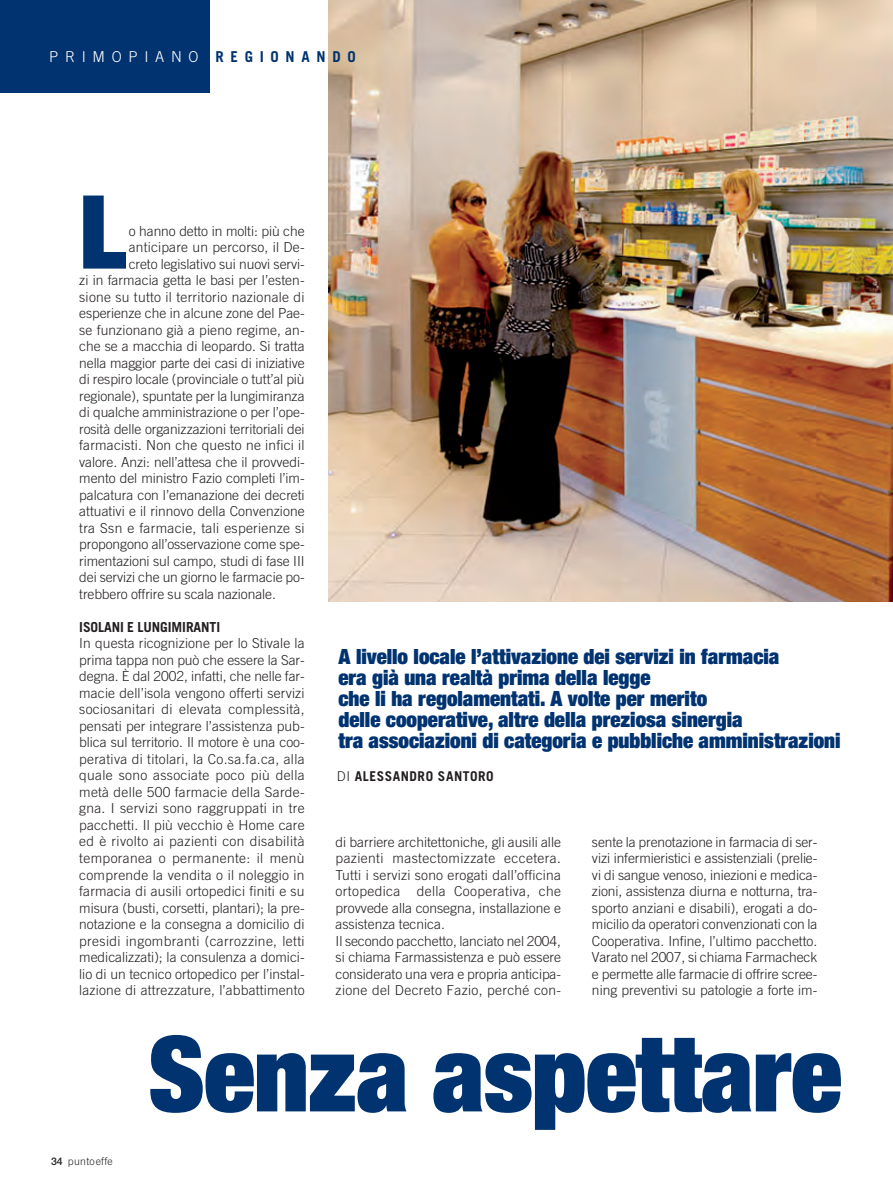
<style>
.page{position:relative;width:893px;height:1191px;background:#fff}
.page>*{position:absolute;margin:0;border:0;box-sizing:border-box;transform-origin:0 0}
.t1{font:900 expanded 105px "Helvetica Neue";letter-spacing:-.005em;color:#013371}
.t2{font:900 expanded 102.3px "Helvetica Neue";color:#013371}
.t3{font:900 expanded 21px/21px "Helvetica Neue";color:#013371}
.t4{font:300 15px "Trade Gothic";letter-spacing:.445em;color:#fff}
.t5{font:300 13.8px/16.5px "Trade Gothic";letter-spacing:-.005em;color:#231f20;text-align:justify}
.t6{font:300 13.8px "Trade Gothic";letter-spacing:.02em;color:#231f20}
.t7{font:300 13.8px "Trade Gothic";letter-spacing:.015em;color:#231f20}
.t8{font:700 13.8px "Trade Gothic";letter-spacing:-.005em;color:#231f20}
.t9{font:700 13.5px "Trade Gothic";letter-spacing:.04em;color:#231f20}
.t10{font:300 10.5px "Trade Gothic";letter-spacing:.03em;color:#231f20}
.s1{font-weight:700;color:#013371}
.s2{font-weight:300}
.s3{font-family:"Helvetica Neue";font-weight:500}
</style>
<div class="page">
<img style="left:0;top:0;width:893px;height:602px">
<p class="t4" style="left:49px;top:52px;width:308px">PRIMOPIANO <span class="s1">REGIONANDO</span></p>
<h2 class="t2" style="left:79px;top:195px;width:49px">L</h2>
<p class="t5" style="left:129px;top:224px;width:177px">o hanno detto in molti: più che</p>
<p class="t7" style="left:129px;top:242px;width:177px">anticipare un percorso, il De-</p>
<p class="t5" style="left:129px;top:257px;width:177px">creto legislativo sui nuovi servi-</p>
<p class="t5" style="left:79px;top:273px;width:227px">zi in farmacia getta le basi per l’esten-</p>
<p class="t6" style="left:79px;top:292px;width:227px">sione su tutto il territorio nazionale di</p>
<p class="t5" style="left:79px;top:306px;width:227px">esperienze che in alcune zone del Pae-</p>
<p class="t5" style="left:79px;top:323px;width:227px">se funzionano già a pieno regime, an-</p>
<p class="t5" style="left:79px;top:339px;width:227px">che se a macchia di leopardo. Si tratta</p>
<p class="t5" style="left:79px;top:356px;width:227px">nella maggior parte dei casi di iniziative</p>
<p class="t5" style="left:79px;top:372px;width:227px">di respiro locale (provinciale o tutt’al più</p>
<p class="t5" style="left:79px;top:389px;width:227px">regionale), spuntate per la lungimiranza</p>
<p class="t5" style="left:79px;top:405px;width:227px">di qualche amministrazione o per l’ope-</p>
<p class="t5" style="left:79px;top:422px;width:227px">rosità delle organizzazioni territoriali dei</p>
<p class="t7" style="left:79px;top:440px;width:227px">farmacisti. Non che questo ne infici il</p>
<p class="t5" style="left:79px;top:455px;width:227px">valore. Anzi: nell’attesa che il provvedi-</p>
<p class="t5" style="left:79px;top:471px;width:227px">mento del ministro Fazio completi l’im-</p>
<p class="t5" style="left:79px;top:488px;width:227px">palcatura con l’emanazione dei decreti</p>
<p class="t5" style="left:79px;top:504px;width:227px">attuativi e il rinnovo della Convenzione</p>
<p class="t6" style="left:79px;top:523px;width:227px">tra Ssn e farmacie, tali esperienze si</p>
<p class="t5" style="left:79px;top:537px;width:227px">propongono all’osservazione come spe-</p>
<p class="t5" style="left:79px;top:554px;width:227px">rimentazioni sul campo, studi di fase III</p>
<p class="t5" style="left:79px;top:570px;width:227px">dei servizi che un giorno le farmacie po-</p>
<p class="t5" style="left:79px;top:587px;width:198px">trebbero offrire su scala nazionale.</p>
<p class="t8" style="left:79px;top:622px;width:142px">ISOLANI E LUNGIMIRANTI</p>
<p class="t5" style="left:79px;top:636px;width:227px">In questa ricognizione per lo Stivale la prima tappa non può che essere la Sar&shy;degna. È dal 2002, infatti, che nelle far&shy;macie dell’isola vengono offerti servizi sociosanitari di elevata complessità, pensati per integrare l’assistenza pub&shy;blica sul territorio. Il motore è una coo&shy;perativa di titolari, la Co.sa.fa.ca, alla quale sono associate poco più della metà delle 500 farmacie della Sarde&shy;gna. I servizi sono raggruppati in tre pacchetti. Il più vecchio è Home care ed è rivolto ai pazienti con disabilità temporanea o permanente: il menù comprende la vendita o il noleggio in farmacia di ausili ortopedici finiti e su misura (busti, corsetti, plantari); la pre&shy;notazione e la consegna a domicilio di presidi ingombranti (carrozzine, letti medicalizzati); la consulenza a domici&shy;lio di un tecnico ortopedico per l’instal&shy;lazione di attrezzature, l’abbattimento</p>
<p class="t3" style="left:339px;top:648px;width:504px">A livello locale l’attivazione dei servizi in farmacia<br>era già una realtà prima della legge<br>che li ha regolamentati. A volte per merito<br>delle cooperative, altre della preziosa sinergia<br>tra associazioni di categoria e pubbliche amministrazioni</p>
<p class="t9" style="left:337px;top:771px;width:158px"><span class="s2">DI</span> ALESSANDRO SANTORO</p>
<p class="t5" style="left:336px;top:834px;width:227px;text-align:left">di barriere architettoniche, gli ausili alle pazienti mastectomizzate eccetera.<br>Tutti i servizi sono erogati dall’officina ortopedica della Cooperativa, che provvede alla consegna, installazione e assistenza tecnica.<br>Il secondo pacchetto, lanciato nel 2004, si chiama Farmassistenza e può essere considerato una vera e propria anticipa&shy;zione del Decreto Fazio, perché con-</p>
<p class="t5" style="left:592px;top:834px;width:227px">sente la prenotazione in farmacia di ser&shy;vizi infermieristici e assistenziali (prelie&shy;vi di sangue venoso, iniezioni e medica&shy;zioni, assistenza diurna e notturna, tra&shy;sporto anziani e disabili), erogati a do&shy;micilio da operatori convenzionati con la Cooperativa. Infine, l’ultimo pacchetto.<br>Varato nel 2007, si chiama Farmacheck e permette alle farmacie di offrire scree&shy;ning preventivi su patologie a forte im-</p>
<p class="t10" style="left:51px;top:1157px;width:63px"><span class="s3">34</span> puntoeffe</p>
<h1 class="t1" style="left:148px;top:1036px;width:695px">Senza aspettare</h1>
</div>
